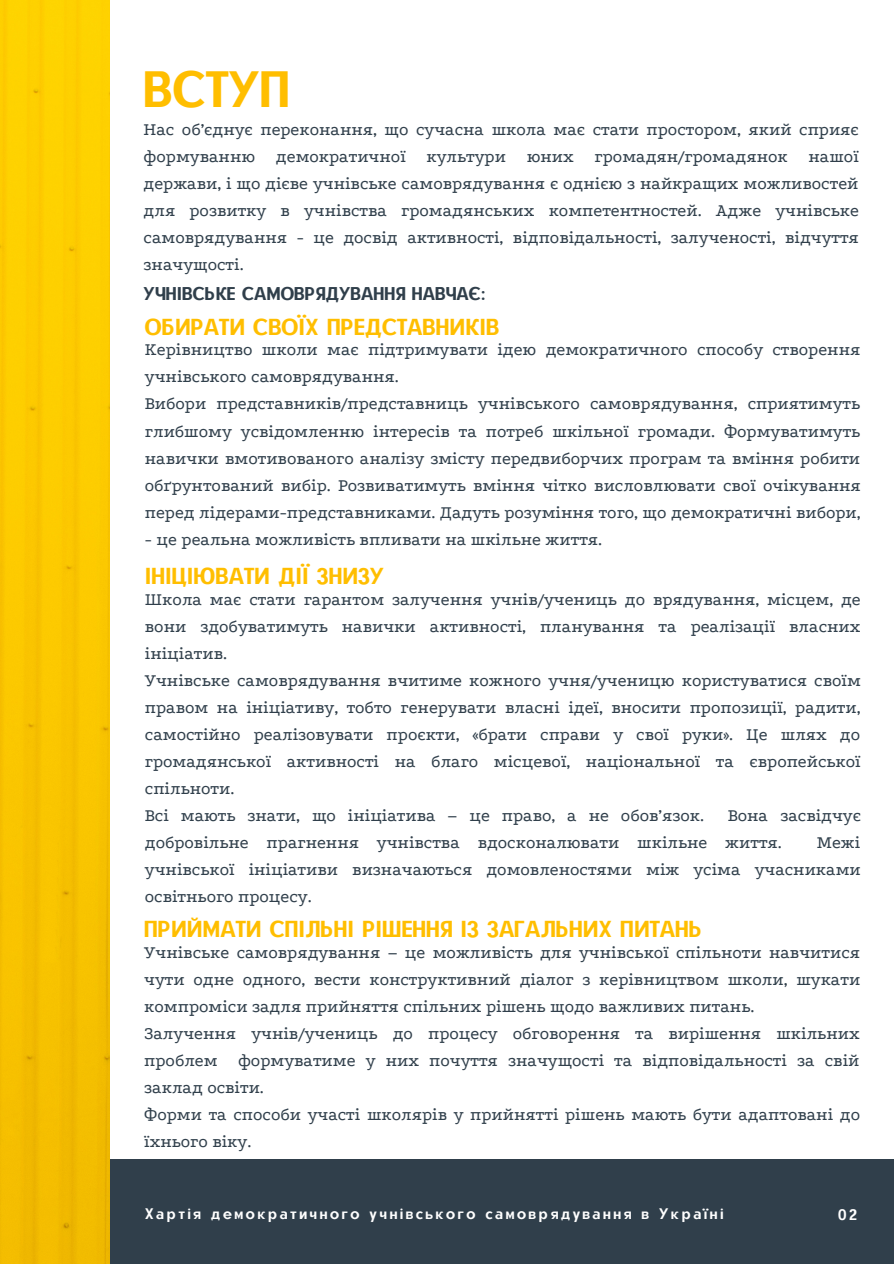
<style>
.page{position:relative;width:894px;height:1264px;background:#fff}
.page>*{position:absolute;margin:0;border:0;box-sizing:border-box;transform-origin:0 0}
.t1{font:49.65px "CAT Neuzeit";color:#ffbe00}
.t2{font:22.5px "CAT Neuzeit";color:#ffbe00}
.t3{font:18px/27px "Podkova";color:#303f4b;text-align:justify}
.t4{font:18px "CAT Neuzeit";color:#303f4b}
.t5{font:14.85px "CAT Neuzeit";letter-spacing:.15em;color:#fff}
</style>
<div class="page">
<div style="left:0;top:1159px;width:893px;height:104px;background:#303f4b"></div>
<img style="left:0;top:0;width:109px;height:1263px">
<p class="t1" style="left:143px;top:58px;width:148px">ВСТУП</p>
<p class="t3" style="left:143px;top:116px;width:716px">Нас об’єднує переконання, що сучасна школа має стати простором, який сприяє формуванню демократичної культури юних громадян/громадянок нашої держави, і що дієве учнівське самоврядування є однією з найкращих можливостей для розвитку в учнівства громадянських компетентностей. Адже учнівське самоврядування - це досвід активності, відповідальності, залученості, відчуття значущості.</p>
<p class="t4" style="left:143px;top:282px;width:344px">УЧНІВСЬКЕ САМОВРЯДУВАННЯ НАВЧАЄ:</p>
<p class="t2" style="left:145px;top:312px;width:356px">ОБИРАТИ СВОЇХ ПРЕДСТАВНИКІВ</p>
<p class="t3" style="left:145px;top:336px;width:716px">Керівництво школи має підтримувати ідею демократичного способу створення учнівського самоврядування.</p>
<p class="t3" style="left:145px;top:390px;width:717px">Вибори представників/представниць учнівського самоврядування, сприятимуть глибшому усвідомленню інтересів та потреб шкільної громади. Формуватимуть навички вмотивованого аналізу змісту передвиборчих програм та вміння робити обґрунтований вибір. Розвиватимуть вміння чітко висловлювати свої очікування перед лідерами-представниками. Дадуть розуміння того, що демократичні вибори,</p>
<p class="t3" style="left:145px;top:525px;width:458px">- це реальна можливість впливати на шкільне життя.</p>
<p class="t2" style="left:145px;top:562px;width:241px">ІНІЦІЮВАТИ ДІЇ ЗНИЗУ</p>
<p class="t3" style="left:145px;top:585px;width:717px">Школа має стати гарантом залучення учнів/учениць до врядування, місцем, де вони здобуватимуть навички активності, планування та реалізації власних ініціатив.</p>
<p class="t3" style="left:145px;top:666px;width:717px">Учнівське самоврядування вчитиме кожного учня/ученицю користуватися своїм правом на ініціативу, тобто генерувати власні ідеї, вносити пропозиції, радити, самостійно реалізовувати проєкти, «брати справи у свої руки». Це шлях до громадянської активності на благо місцевої, національної та європейської спільноти.</p>
<p class="t3" style="left:145px;top:802px;width:560px">Всі мають знати, що ініціатива – це право, а не обов’язок.</p>
<p class="t3" style="left:145px;top:802px;width:717px;text-indent:582px">Вона засвідчує добровільне прагнення учнівства вдосконалювати шкільне життя.</p>
<p class="t3" style="left:145px;top:829px;width:717px;text-indent:671px">Межі учнівської ініціативи визначаються домовленостями між усіма учасниками освітнього процесу.</p>
<p class="t2" style="left:144px;top:915px;width:559px">ПРИЙМАТИ СПІЛЬНІ РІШЕННЯ ІЗ ЗАГАЛЬНИХ ПИТАНЬ</p>
<p class="t3" style="left:144px;top:938px;width:717px">Учнівське самоврядування – це можливість для учнівської спільноти навчитися чути одне одного, вести конструктивний діалог з керівництвом школи, шукати компроміси задля прийняття спільних рішень щодо важливих питань.</p>
<p class="t3" style="left:144px;top:1019px;width:716px">Залучення учнів/учениць до процесу обговорення та вирішення шкільних проблем формуватиме у них почуття значущості та відповідальності за свій заклад освіти.</p>
<p class="t3" style="left:144px;top:1101px;width:717px">Форми та способи участі школярів у прийнятті рішень мають бути адаптовані до їхнього віку.</p>
<p class="t5" style="left:145px;top:1204px;width:580px">Хартія демократичного учнівського самоврядування в Україні</p>
<p class="t5" style="left:837px;top:1205px;width:21px">02</p>
</div>
